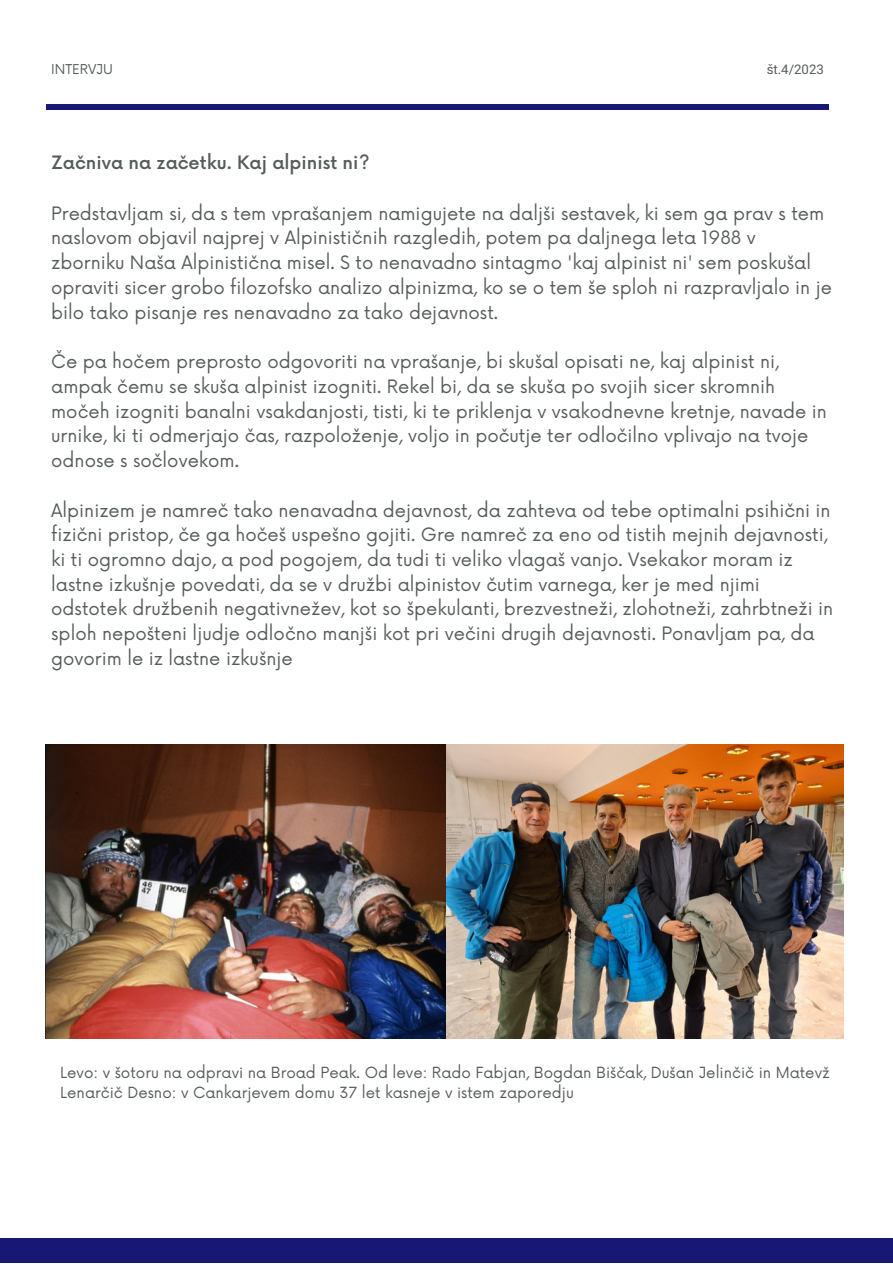
<style>
.page{position:relative;width:893px;height:1264px;background:#fff}
.page>*{position:absolute;margin:0;border:0;box-sizing:border-box;transform-origin:0 0}
.t1{font:18px/24.8px "Now";color:#565b5b}
.t2{font:500 18px "Now";color:#565b5b}
.t3{font:15px/20.2px "Now";color:#565b5b}
.t4{font:13.2px "Araboto";color:#565b5b}
.t5{font:13.2px "Now";color:#565b5b}
</style>
<div class="page">
<div style="left:0;top:1237px;width:892px;height:25px;background:#181774"></div>
<div style="left:46px;top:104px;width:782px;height:6px;background:#181774"></div>
<img style="left:46px;top:744px;width:400px;height:294px">
<img style="left:446px;top:744px;width:397px;height:294px">
<p class="t5" style="left:51px;top:62px;width:63px">INTERVJU</p>
<p class="t4" style="left:766px;top:61px;width:59px">št.4/2023</p>
<p class="t2" style="left:51px;top:153px;width:320px">Začniva na začetku. Kaj alpinist ni?</p>
<p class="t1" style="left:51px;top:202px;width:782px">Predstavljam si, da s tem vprašanjem namigujete na daljši sestavek, ki sem ga prav s tem naslovom objavil najprej v Alpinističnih razgledih, potem pa daljnega leta 1988 v zborniku Naša Alpinistična misel. S to nenavadno sintagmo 'kaj alpinist ni' sem poskušal opraviti sicer grobo filozofsko analizo alpinizma, ko se o tem še sploh ni razpravljalo in je bilo tako pisanje res nenavadno za tako dejavnost.</p>
<p class="t1" style="left:51px;top:350px;width:777px">Če pa hočem preprosto odgovoriti na vprašanje, bi skušal opisati ne, kaj alpinist ni, ampak čemu se skuša alpinist izogniti. Rekel bi, da se skuša po svojih sicer skromnih močeh izogniti banalni vsakdanjosti, tisti, ki te priklenja v vsakodnevne kretnje, navade in urnike, ki ti odmerjajo čas, razpoloženje, voljo in počutje ter odločilno vplivajo na tvoje odnose s sočlovekom.</p>
<p class="t1" style="left:51px;top:498px;width:783px">Alpinizem je namreč tako nenavadna dejavnost, da zahteva od tebe optimalni psihični in fizični pristop, če ga hočeš uspešno gojiti. Gre namreč za eno od tistih mejnih dejavnosti, ki ti ogromno dajo, a pod pogojem, da tudi ti veliko vlagaš vanjo. Vsekakor moram iz lastne izkušnje povedati, da se v družbi alpinistov čutim varnega, ker je med njimi odstotek družbenih negativnežev, kot so špekulanti, brezvestneži, zlohotneži, zahrbtneži in sploh nepošteni ljudje odločno manjši kot pri večini drugih dejavnosti. Ponavljam pa, da govorim le iz lastne izkušnje</p>
<p class="t3" style="left:60px;top:1062px;width:771px">Levo: v šotoru na odpravi na Broad Peak. Od leve: Rado Fabjan, Bogdan Biščak, Dušan Jelinčič in Matevž<br>Lenarčič Desno: v Cankarjevem domu 37 let kasneje v istem zaporedju</p>
</div>
